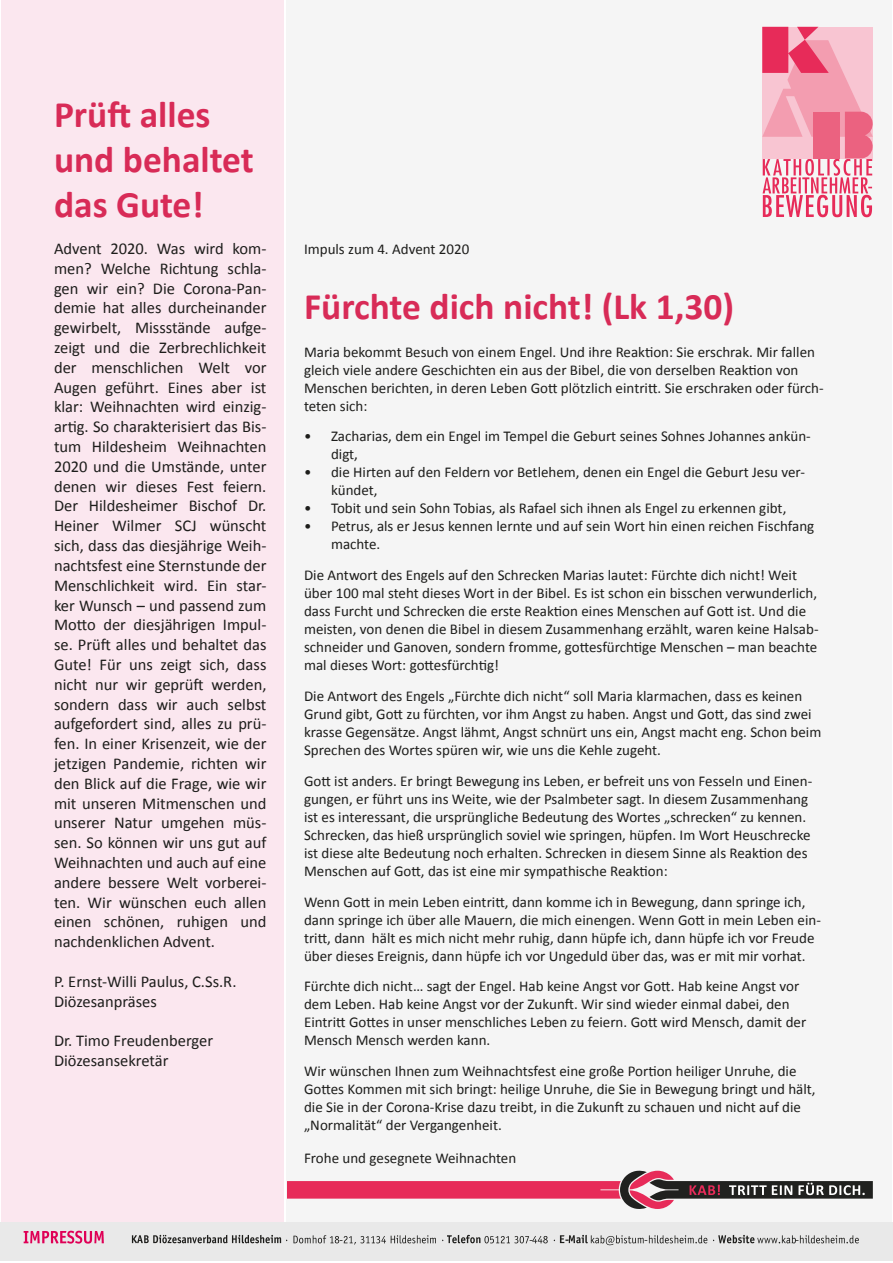
<style>
.page{position:relative;width:893px;height:1263px;background:#fff}
.page>*{position:absolute;margin:0;border:0;box-sizing:border-box;transform-origin:0 0}
.t1{font:700 37.5px/45px "Calibri";color:#d82b57}
.t2{font:16.5px/19.8px "Calibri";color:#1d1d1b}
.t3{font:15px/18px "Calibri";color:#1d1d1b}
</style>
<div class="page">
<div style="left:1px;top:0;width:283px;height:1222px;background:#fbe7ef"></div>
<div style="left:286px;top:0;width:606px;height:1222px;background:#f5f5f5"></div>
<div style="left:1px;top:1222px;width:892px;height:39px;background:#e9e9e9"></div>
<img style="left:23px;top:1230px;width:81px;height:14px">
<img style="left:132px;top:1234px;width:150px;height:10px">
<img style="left:286px;top:1235px;width:54px;height:9px">
<img style="left:343px;top:1235px;width:105px;height:10px">
<img style="left:448px;top:1234px;width:33px;height:10px">
<img style="left:484px;top:1236px;width:76px;height:8px">
<svg style="left:529px;top:1236px;width:7px;height:8px"></svg>
<svg style="left:560px;top:1235px;width:9px;height:9px"></svg>
<img style="left:569px;top:1234px;width:22px;height:10px">
<img style="left:591px;top:1235px;width:53px;height:10px">
<img style="left:648px;top:1235px;width:71px;height:9px">
<img style="left:719px;top:1235px;width:39px;height:9px">
<img style="left:758px;top:1235px;width:38px;height:9px">
<img style="left:799px;top:1235px;width:60px;height:9px">
<svg style="left:762px;top:27px;width:111px;height:190px;background:#f198ad"></svg>
<svg style="left:287px;top:1171px;width:586px;height:38px"></svg>
<p class="t1" style="left:54px;top:91px;width:201px">Prüft alles und behaltet das Gute!</p>
<p class="t2" style="left:54px;top:238px;width:214px;text-align:justify">Advent 2020. Was wird kom&shy;men? Welche Richtung schla&shy;gen wir ein? Die Corona-Pan&shy;demie hat alles durcheinander gewirbelt, Missstände aufge&shy;zeigt und die Zerbrechlichkeit der menschlichen Welt vor Augen geführt. Eines aber ist klar: Weihnachten wird einzig&shy;artig. So charakterisiert das Bis&shy;tum Hildesheim Weihnachten 2020 und die Umstände, unter denen wir dieses Fest feiern.<br>Der Hildesheimer Bischof Dr.<br>Heiner Wilmer SCJ wünscht sich, dass das diesjährige Weih&shy;nachtsfest eine Sternstunde der Menschlichkeit wird. Ein star&shy;ker Wunsch – und passend zum Motto der diesjährigen Impul&shy;se. Prüft alles und behaltet das Gute! Für uns zeigt sich, dass nicht nur wir geprüft werden, sondern dass wir auch selbst aufgefordert sind, alles zu prü&shy;fen. In einer Krisenzeit, wie der jetzigen Pandemie, richten wir den Blick auf die Frage, wie wir mit unseren Mitmenschen und unserer Natur umgehen müs&shy;sen. So können wir uns gut auf Weihnachten und auch auf eine andere bessere Welt vorberei&shy;ten. Wir wünschen euch allen einen schönen, ruhigen und nachdenklichen Advent.</p>
<p class="t2" style="left:54px;top:971px;width:184px">P. Ernst-Willi Paulus, C.Ss.R.<br>Diözesanpräses</p>
<p class="t2" style="left:54px;top:1030px;width:161px">Dr. Timo Freudenberger<br>Diözesansekretär</p>
<p class="t3" style="left:304px;top:240px;width:167px">Impuls zum 4. Advent 2020</p>
<p class="t1" style="left:304px;top:283px;width:432px">Fürchte dich nicht! (Lk 1,30)</p>
<p class="t3" style="left:304px;top:342px;width:521px">Maria bekommt Besuch von einem Engel. Und ihre Reaktion: Sie erschrak. Mir fallen gleich viele andere Geschichten ein aus der Bibel, die von derselben Reaktion von Menschen berichten, in deren Leben Gott plötzlich eintritt. Sie erschraken oder fürch&shy;teten sich:</p>
<p class="t3" style="left:331px;top:427px;width:481px;text-indent:-27px">• Zacharias, dem ein Engel im Tempel die Geburt seines Sohnes Johannes ankün&shy;digt,</p>
<p class="t3" style="left:331px;top:463px;width:475px;text-indent:-27px">• die Hirten auf den Feldern vor Betlehem, denen ein Engel die Geburt Jesu ver&shy;kündet,</p>
<p class="t3" style="left:304px;top:499px;width:484px">• Tobit und sein Sohn Tobias, als Rafael sich ihnen als Engel zu erkennen gibt,</p>
<p class="t3" style="left:331px;top:517px;width:485px;text-indent:-27px">• Petrus, als er Jesus kennen lernte und auf sein Wort hin einen reichen Fischfang machte.</p>
<p class="t3" style="left:304px;top:566px;width:516px">Die Antwort des Engels auf den Schrecken Marias lautet: Fürchte dich nicht! Weit über 100 mal steht dieses Wort in der Bibel. Es ist schon ein bisschen verwunderlich, dass Furcht und Schrecken die erste Reaktion eines Menschen auf Gott ist. Und die meisten, von denen die Bibel in diesem Zusammenhang erzählt, waren keine Halsab&shy;schneider und Ganoven, sondern fromme, gottesfürchtige Menschen – man beachte mal dieses Wort: gottesfürchtig!</p>
<p class="t3" style="left:304px;top:687px;width:519px">Die Antwort des Engels „Fürchte dich nicht“ soll Maria klarmachen, dass es keinen Grund gibt, Gott zu fürchten, vor ihm Angst zu haben. Angst und Gott, das sind zwei krasse Gegensätze. Angst lähmt, Angst schnürt uns ein, Angst macht eng. Schon beim Sprechen des Wortes spüren wir, wie uns die Kehle zugeht.</p>
<p class="t3" style="left:304px;top:771px;width:510px">Gott ist anders. Er bringt Bewegung ins Leben, er befreit uns von Fesseln und Einen&shy;gungen, er führt uns ins Weite, wie der Psalmbeter sagt. In diesem Zusammenhang ist es interessant, die ursprüngliche Bedeutung des Wortes „schrecken“ zu kennen.<br>Schrecken, das hieß ursprünglich soviel wie springen, hüpfen. Im Wort Heuschrecke ist diese alte Bedeutung noch erhalten. Schrecken in diesem Sinne als Reaktion des Menschen auf Gott, das ist eine mir sympathische Reaktion:</p>
<p class="t3" style="left:304px;top:892px;width:518px">Wenn Gott in mein Leben eintritt, dann komme ich in Bewegung, dann springe ich, dann springe ich über alle Mauern, die mich einengen. Wenn Gott in mein Leben ein&shy;tritt, dann hält es mich nicht mehr ruhig, dann hüpfe ich, dann hüpfe ich vor Freude über dieses Ereignis, dann hüpfe ich vor Ungeduld über das, was er mit mir vorhat.</p>
<p class="t3" style="left:304px;top:977px;width:504px">Fürchte dich nicht… sagt der Engel. Hab keine Angst vor Gott. Hab keine Angst vor dem Leben. Hab keine Angst vor der Zukunft. Wir sind wieder einmal dabei, den Eintritt Gottes in unser menschliches Leben zu feiern. Gott wird Mensch, damit der Mensch Mensch werden kann.</p>
<p class="t3" style="left:304px;top:1062px;width:513px">Wir wünschen Ihnen zum Weihnachtsfest eine große Portion heiliger Unruhe, die Gottes Kommen mit sich bringt: heilige Unruhe, die Sie in Bewegung bringt und hält, die Sie in der Corona-Krise dazu treibt, in die Zukunft zu schauen und nicht auf die „Normalität“ der Vergangenheit.</p>
<p class="t3" style="left:304px;top:1148px;width:214px">Frohe und gesegnete Weihnachten</p>
</div>
